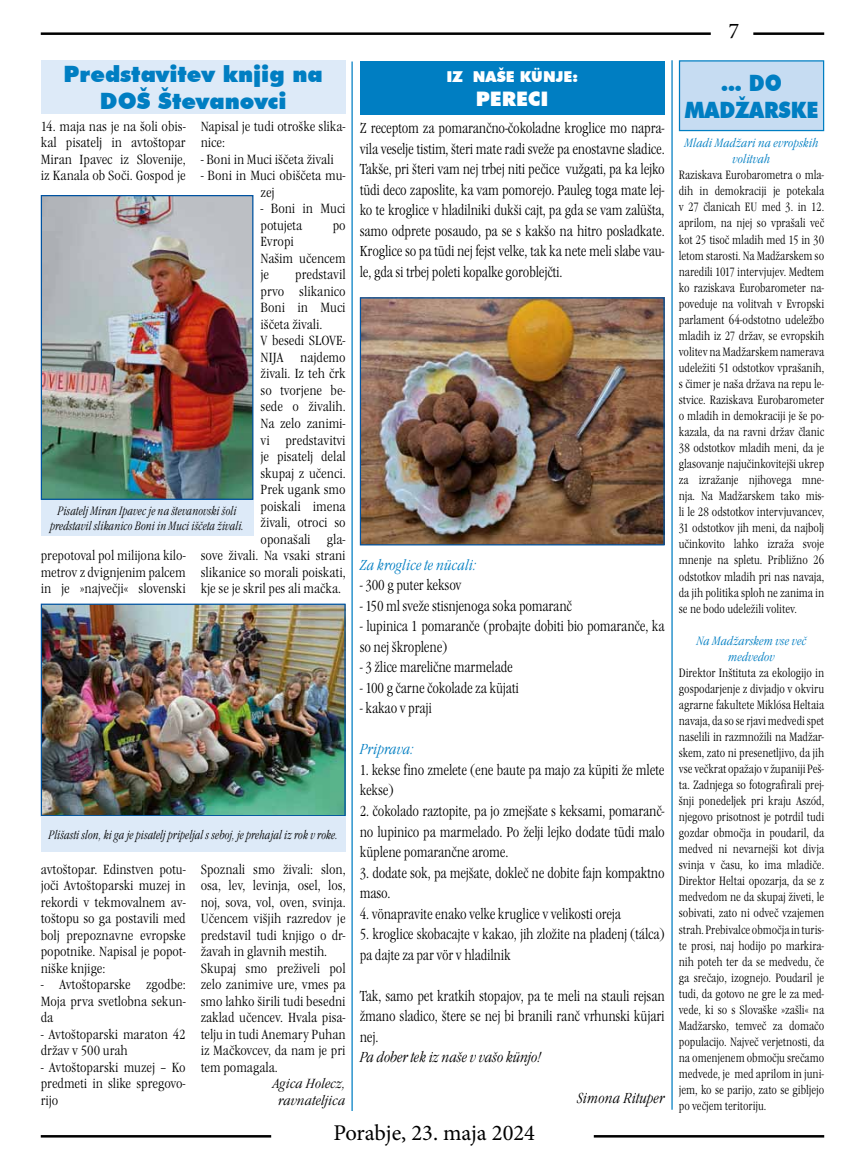
<style>
.page{position:relative;width:865px;height:1170px;background:#fff}
.page>*{position:absolute;margin:0;border:0;box-sizing:border-box;transform-origin:0 0}
.t1{font:900 22.5px/27px "Futura BT";color:#007ec2}
.t2{font:22.5px "Minion Pro";color:#000}
.t3{font:900 22.5px/27px "Futura BT";color:#007ec2;scale:.9 1}
.t4{font:900 20px "Futura BT";color:#fff}
.t5{font:15px/20.5px "Garamond Itc TEE Ligh Cond";letter-spacing:-.01em;color:#000}
.t6{font:15px "Garamond Itc TEE Ligh Cond Ital";letter-spacing:-.01em;color:#000}
.t7{font:15px "Garamond Itc TEE Ligh Cond Ital";color:#007ec2}
.t8{font:900 15px "Futura BT";color:#fff}
.t9{font:13.75px/16.5px "Garamond Itc TEE Ligh Cond";color:#000;scale:1.07 1}
.t10{font:13.75px/16.5px "Garamond Itc TEE Ligh Cond Ital";color:#000;text-align:center;scale:1.07 1}
.t11{font:12.5px/16px "Garamond Itc TEE Ligh Cond";color:#000;text-align:justify}
.t12{font:12.5px/15px "Garamond Itc TEE Ligh Cond Ital";color:#000;text-align:center;scale:.9 1}
.t13{font:12.5px/16px "Garamond Itc TEE Ligh Cond Ital";color:#007ec2;text-align:center}
</style>
<div class="page">
<hr style="left:753px;top:32px;width:71px;height:3px;background:#000">
<hr style="left:41px;top:32px;width:669px;height:3px;background:#000">
<hr style="left:41px;top:1134px;width:230px;height:3px;background:#000">
<hr style="left:594px;top:1134px;width:230px;height:3px;background:#000">
<div style="left:679px;top:61px;width:144px;height:69px;background:#c6dcf2"></div>
<div style="left:679px;top:60px;width:145px;height:71px;border:1px solid #007ec2"></div>
<hr style="left:671px;top:60px;width:1px;height:1049px;background:#007ec2">
<div style="left:41px;top:60px;width:304px;height:53px;background:#ddeaf8"></div>
<div style="left:360px;top:61px;width:304px;height:54px;background:#007ec2"></div>
<img style="left:362px;top:299px;width:300px;height:244px">
<div style="left:360px;top:297px;width:304px;height:248px;border:1px solid #0053a1"></div>
<hr style="left:351px;top:61px;width:2px;height:1049px;background:#007ec2">
<img style="left:43px;top:197px;width:208px;height:301px">
<div style="left:41px;top:195px;width:212px;height:305px;border:1px solid #0053a1"></div>
<div style="left:41px;top:500px;width:212px;height:35px;background:#ddeaf8"></div>
<img style="left:43px;top:605px;width:300px;height:209px">
<div style="left:41px;top:603px;width:304px;height:213px;border:1px solid #0053a1"></div>
<div style="left:41px;top:816px;width:304px;height:35px;background:#ddeaf8"></div>
<h1 class="t1" style="left:100px;top:60px;width:224px;text-indent:-36px">Predstavitev knjig na<br>DOŠ</h1>
<h1 class="t1" style="left:158px;top:87px;width:130px">Števanovci</h1>
<p class="t9" style="left:41px;top:118px;width:137px;text-align:justify">14. maja nas je na šoli obis&shy;kal pisatelj in avtoštopar Miran Ipavec iz Slovenije, iz Kanala ob Soči. Gospod je</p>
<p class="t9" style="left:201px;top:118px;width:137px">Napisal je tudi otroške slika&shy;nice:</p>
<p class="t9" style="left:201px;top:151px;width:126px">- Boni in Muci iščeta živali</p>
<p class="t9" style="left:260px;top:168px;width:81px;text-indent:-60px">- Boni in Muci obiščeta mu&shy;zej</p>
<p class="t9" style="left:260px;top:201px;width:81px">- Boni in Muci potujeta</p>
<p class="t9" style="left:333px;top:217px;width:14px">po</p>
<p class="t9" style="left:260px;top:234px;width:81px">Evropi<br>Našim učencem je</p>
<p class="t9" style="left:295px;top:267px;width:49px">predstavil</p>
<p class="t9" style="left:260px;top:283px;width:81px">prvo slikanico</p>
<p class="t9" style="left:260px;top:300px;width:81px">Boni in Muci</p>
<p class="t9" style="left:260px;top:316px;width:59px">iščeta živali.</p>
<p class="t9" style="left:260px;top:333px;width:81px">V besedi SLOVE-</p>
<p class="t9" style="left:260px;top:349px;width:81px">NIJA najdemo</p>
<p class="t9" style="left:260px;top:366px;width:81px">živali. Iz teh črk</p>
<p class="t9" style="left:260px;top:382px;width:81px">so tvorjene be-</p>
<p class="t9" style="left:260px;top:399px;width:81px">sede o živalih.</p>
<p class="t9" style="left:260px;top:415px;width:81px">Na zelo zanimi-</p>
<p class="t9" style="left:260px;top:432px;width:81px">vi predstavitvi</p>
<p class="t9" style="left:260px;top:448px;width:81px">je pisatelj delal</p>
<p class="t9" style="left:260px;top:465px;width:81px">skupaj z učenci.</p>
<p class="t9" style="left:260px;top:481px;width:81px">Prek ugank smo</p>
<p class="t9" style="left:260px;top:498px;width:81px">poiskali imena</p>
<p class="t9" style="left:260px;top:514px;width:81px">živali, otroci so</p>
<p class="t9" style="left:260px;top:531px;width:81px">oponašali gla-</p>
<p class="t9" style="left:201px;top:547px;width:137px">sove živali. Na vsaki strani</p>
<p class="t9" style="left:201px;top:564px;width:137px">slikanice so morali poiskati,</p>
<p class="t9" style="left:201px;top:580px;width:133px">kje se je skril pes ali mačka.</p>
<p class="t12" style="left:50px;top:503px;width:217px">Pisatelj Miran Ipavec je na števanovski šoli predstavil slikanico Boni in Muci iščeta živali.</p>
<p class="t9" style="left:41px;top:547px;width:137px;text-align:justify">prepotoval pol milijona kilo&shy;metrov z dvignjenim palcem in je »največji« slovenski</p>
<p class="t12" style="left:48px;top:827px;width:323px">Plišasti slon, ki ga je pisatelj pripeljal s seboj, je prehajal iz rok v roke.</p>
<p class="t9" style="left:41px;top:861px;width:137px;text-align:justify">avtoštopar. Edinstven potu&shy;joči Avtoštoparski muzej in rekordi v tekmovalnem av&shy;toštopu so ga postavili med bolj prepoznavne evropske popotnike. Napisal je popot&shy;niške knjige:</p>
<p class="t9" style="left:41px;top:976px;width:137px;text-align:justify">- Avtoštoparske zgodbe:<br>Moja prva svetlobna sekun&shy;da</p>
<p class="t9" style="left:41px;top:1026px;width:137px">- Avtoštoparski maraton 42 držav v 500 urah</p>
<p class="t9" style="left:41px;top:1059px;width:137px;text-align:justify">- Avtoštoparski muzej – Ko predmeti in slike spregovo&shy;rijo</p>
<p class="t9" style="left:201px;top:861px;width:137px">Spoznali smo živali: slon, osa, lev, levinja, osel, los, noj, sova, vol, oven, svinja.<br>Učencem višjih razredov je predstavil tudi knjigo o dr&shy;žavah in glavnih mestih.<br>Skupaj smo preživeli pol zelo zanimive ure, vmes pa smo lahko širili tudi besedni zaklad učencev. Hvala pisa&shy;telju in tudi Anemary Puhan iz Mačkovcev, da nam je pri tem pomagala.</p>
<p class="t10" style="left:273px;top:1075px;width:69px">Agica Holecz, ravnateljica</p>
<p class="t8" style="left:446px;top:67px;width:50px">IZ NAŠE</p>
<p class="t8" style="left:520px;top:67px;width:60px">KÜNJE:</p>
<h2 class="t4" style="left:476px;top:86px;width:14px">PERE</h2>
<h2 class="t4" style="left:528px;top:86px;width:19px">CI</h2>
<p class="t5" style="left:360px;top:118px;width:306px;text-align:justify">Z receptom za pomarančno-čokoladne kroglice mo napra&shy;vila veselje tistim, šteri mate radi sveže pa enostavne sladice.<br>Takše, pri šteri vam nej trbej niti pečice vužgati, pa ka lejko tüdi deco zaposlite, ka vam pomorejo. Pauleg toga mate lej&shy;ko te kroglice v hladilniki dukši cajt, pa gda se vam zalüšta, samo odprete posaudo, pa se s kakšo na hitro posladkate.<br>Kroglice so pa tüdi nej fejst velke, tak ka nete meli slabe vau&shy;le, gda si trbej poleti kopalke goroblejčti.</p>
<p class="t7" style="left:360px;top:556px;width:118px">Za kroglice te nücali:</p>
<p class="t5" style="left:360px;top:575px;width:103px">- 300 g puter keksov</p>
<p class="t5" style="left:360px;top:595px;width:214px">- 150 ml sveže stisnjenoga soka pomaranč</p>
<p class="t5" style="left:360px;top:616px;width:306px">- lupinica 1 pomaranče (probajte dobiti bio pomaranče, ka so nej škroplene)</p>
<p class="t5" style="left:360px;top:657px;width:155px">- 3 žlice marelične marmelade</p>
<p class="t5" style="left:360px;top:677px;width:161px">- 100 g čarne čokolade za küjati</p>
<p class="t5" style="left:360px;top:698px;width:74px">- kakao v praji</p>
<p class="t7" style="left:360px;top:741px;width:56px">Priprava:</p>
<p class="t5" style="left:360px;top:759px;width:306px">1. kekse fino zmelete (ene baute pa majo za küpiti že mlete kekse)</p>
<p class="t5" style="left:360px;top:800px;width:306px;text-align:justify">2. čokolado raztopite, pa jo zmejšate s keksami, pomaranč&shy;no lupinico pa marmelado. Po želji lejko dodate tüdi malo küplene pomarančne arome.</p>
<p class="t5" style="left:360px;top:862px;width:306px">3. dodate sok, pa mejšate, dokleč ne dobite fajn kompaktno maso.</p>
<p class="t5" style="left:360px;top:903px;width:263px">4. vönapravite enako velke kruglice v velikosti oreja</p>
<p class="t5" style="left:360px;top:923px;width:306px">5. kroglice skobacajte v kakao, jih zložite na pladenj (tálca) pa dajte za par vör v hladilnik</p>
<p class="t5" style="left:360px;top:985px;width:306px;text-align:justify">Tak, samo pet kratkih stopajov, pa te meli na stauli rejsan žmano sladico, štere se nej bi branili ranč vrhunski küjari nej.</p>
<p class="t6" style="left:360px;top:1048px;width:183px">Pa dober tek iz naše v vašo künjo!</p>
<p class="t6" style="left:577px;top:1089px;width:89px">Simona Rituper</p>
<h1 class="t2" style="left:333px;top:1117px;width:203px">Porabje, 23. maja 2024</h1>
<h1 class="t2" style="left:728px;top:15px;width:12px">7</h1>
<h1 class="t3" style="left:684px;top:69px;width:90px;text-indent:36px">... DO<br>MADŽARSKE</h1>
<p class="t13" style="left:684px;top:135px;width:135px">Mladi Madžari na evropskih volitvah</p>
<p class="t11" style="left:679px;top:167px;width:147px">Raziskava Eurobarometra o mla&shy;dih in demokraciji je potekala v 27 članicah EU med 3. in 12. aprilom, na njej so vprašali več kot 25 tisoč mladih med 15 in 30 letom starosti. Na Madžarskem so naredili 1017 intervjujev. Medtem ko raziskava Eurobarometer na&shy;poveduje na volitvah v Evropski parlament 64-odstotno udeležbo mladih iz 27 držav, se evropskih volitev na Madžarskem namerava udeležiti 51 odstotkov vprašanih, s čimer je naša država na repu le&shy;stvice. Raziskava Eurobarometer o mladih in demokraciji je še po&shy;kazala, da na ravni držav članic 38 odstotkov mladih meni, da je glasovanje najučinkovitejši ukrep za izražanje njihovega mne&shy;nja. Na Madžarskem tako mis&shy;li le 28 odstotkov intervjuvancev, 31 odstotkov jih meni, da najbolj učinkovito lahko izraža svoje mnenje na spletu. Približno 26 odstotkov mladih pri nas navaja, da jih politika sploh ne zanima in se ne bodo udeležili volitev.</p>
<p class="t13" style="left:696px;top:633px;width:111px">Na Madžarskem vse več medvedov</p>
<p class="t11" style="left:679px;top:664px;width:147px">Direktor Inštituta za ekologijo in gospodarjenje z divjadjo v okviru agrarne fakultete Miklósa Heltaia navaja, da so se rjavi medvedi spet naselili in razmnožili na Madžar&shy;skem, zato ni presenetljivo, da jih vse večkrat opažajo v županiji Peš&shy;ta. Zadnjega so fotografirali prej&shy;šnji ponedeljek pri kraju Aszód, njegovo prisotnost je potrdil tudi gozdar območja in poudaril, da medved ni nevarnejši kot divja svinja v času, ko ima mladiče.<br>Direktor Heltai opozarja, da se z medvedom ne da skupaj živeti, le sobivati, zato ni odveč vzajemen strah. Prebivalce območja in turis&shy;te prosi, naj hodijo po markira&shy;nih poteh ter da se medvedu, če ga srečajo, izognejo. Poudaril je tudi, da gotovo ne gre le za med&shy;vede, ki so s Slovaške »zašli« na Madžarsko, temveč za domačo populacijo. Največ verjetnosti, da na omenjenem območju srečamo medvede, je med aprilom in juni&shy;jem, ko se parijo, zato se gibljejo po večjem teritoriju.</p>
</div>
